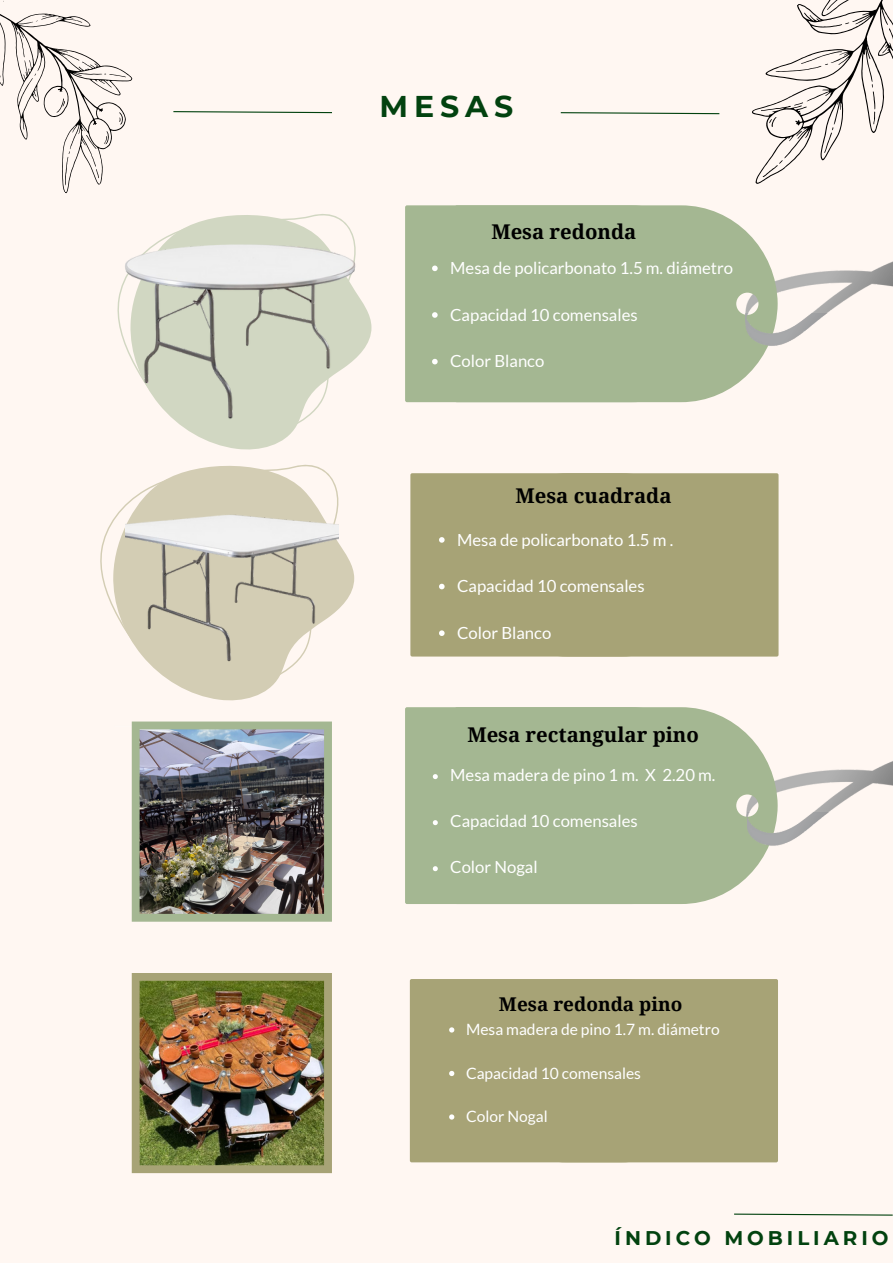
<style>
.page{position:relative;width:893px;height:1264px;background:#fff}
.page>*{position:absolute;margin:0;border:0;box-sizing:border-box;transform-origin:0 0}
.t1{font:700 30px "Montserrat";letter-spacing:.2em;color:#02420f}
.t2{font:700 20.25px "Noto Serif";color:#000}
.t3{font:700 19.8px "Montserrat";letter-spacing:.2em;color:#02420f}
.t4{font:700 18.9px "Noto Serif";color:#000}
.t5{font:16.65px "Lato";color:#fff}
.t6{font:15.6px "Lato";color:#fff}
</style>
<div class="page">
<div style="left:0;top:0;width:892px;height:1262px;background:#fff7f2"></div>
<svg style="left:560px;top:0;width:332px;height:184px"></svg>
<svg style="left:0;top:1px;width:332px;height:193px"></svg>
<svg style="left:734px;top:1213px;width:158px;height:3px"></svg>
<div style="left:712px;top:473px;width:66px;height:183px;background:#a7a376"></div>
<div style="left:410px;top:473px;width:302px;height:183px;background:#a7a376"></div>
<svg style="left:100px;top:486px;width:255px;height:215px"></svg>
<svg style="left:84px;top:150px;width:343px;height:332px"></svg>
<img style="left:115px;top:236px;width:250px;height:189px">
<img style="left:126px;top:506px;width:212px;height:160px">
<img style="left:131px;top:721px;width:201px;height:200px">
<img style="left:132px;top:973px;width:200px;height:200px">
<img style="left:777px;top:262px;width:115px;height:51px">
<svg style="left:727px;top:217px;width:50px;height:173px;fill:#a4b792"></svg>
<div style="left:405px;top:205px;width:322px;height:197px;background:#a4b792"></div>
<div style="left:405px;top:707px;width:50px;height:197px;background:#a4b792"></div>
<img style="left:777px;top:761px;width:115px;height:51px">
<div style="left:455px;top:707px;width:322px;height:197px;background:#a4b792"></div>
<div style="left:711px;top:979px;width:67px;height:183px;background:#a7a376"></div>
<div style="left:410px;top:979px;width:301px;height:183px;background:#a7a376"></div>
<svg style="left:432px;top:265px;width:5px;height:6px"></svg>
<svg style="left:432px;top:312px;width:5px;height:6px"></svg>
<svg style="left:432px;top:359px;width:5px;height:5px"></svg>
<svg style="left:433px;top:774px;width:5px;height:5px"></svg>
<svg style="left:433px;top:820px;width:5px;height:5px"></svg>
<svg style="left:433px;top:866px;width:5px;height:5px"></svg>
<img style="left:745px;top:313px;width:82px;height:58px">
<svg style="left:439px;top:537px;width:5px;height:5px"></svg>
<svg style="left:439px;top:583px;width:5px;height:6px"></svg>
<svg style="left:439px;top:630px;width:5px;height:6px"></svg>
<svg style="left:449px;top:1027px;width:5px;height:5px"></svg>
<svg style="left:449px;top:1070px;width:5px;height:6px"></svg>
<svg style="left:449px;top:1114px;width:5px;height:5px"></svg>
<img style="left:747px;top:812px;width:82px;height:58px">
<p class="t1" style="left:379px;top:88px;width:135px">MESAS</p>
<p class="t2" style="left:491px;top:218px;width:146px">Mesa redonda</p>
<p class="t5" style="left:450px;top:257px;width:284px">Mesa de policarbonato 1.5 m. diámetro</p>
<p class="t5" style="left:450px;top:304px;width:189px">Capacidad 10 comensales</p>
<p class="t5" style="left:450px;top:351px;width:96px">Color Blanco</p>
<p class="t2" style="left:515px;top:481px;width:157px">Mesa cuadrada</p>
<p class="t5" style="left:457px;top:529px;width:218px">Mesa de policarbonato 1.5 m .</p>
<p class="t5" style="left:457px;top:575px;width:189px">Capacidad 10 comensales</p>
<p class="t5" style="left:457px;top:622px;width:96px">Color Blanco</p>
<p class="t2" style="left:467px;top:720px;width:233px">Mesa rectangular pino</p>
<p class="t5" style="left:450px;top:764px;width:267px">Mesa madera de pino 1 m. X 2.20 m.</p>
<p class="t5" style="left:450px;top:810px;width:189px">Capacidad 10 comensales</p>
<p class="t5" style="left:450px;top:856px;width:89px">Color Nogal</p>
<p class="t4" style="left:499px;top:991px;width:185px">Mesa redonda pino</p>
<p class="t6" style="left:466px;top:1019px;width:255px">Mesa madera de pino 1.7 m. diámetro</p>
<p class="t6" style="left:466px;top:1063px;width:176px">Capacidad 10 comensales</p>
<p class="t6" style="left:466px;top:1106px;width:83px">Color Nogal</p>
<p class="t3" style="left:614px;top:1225px;width:275px">ÍNDICO MOBILIARIO</p>
</div>
